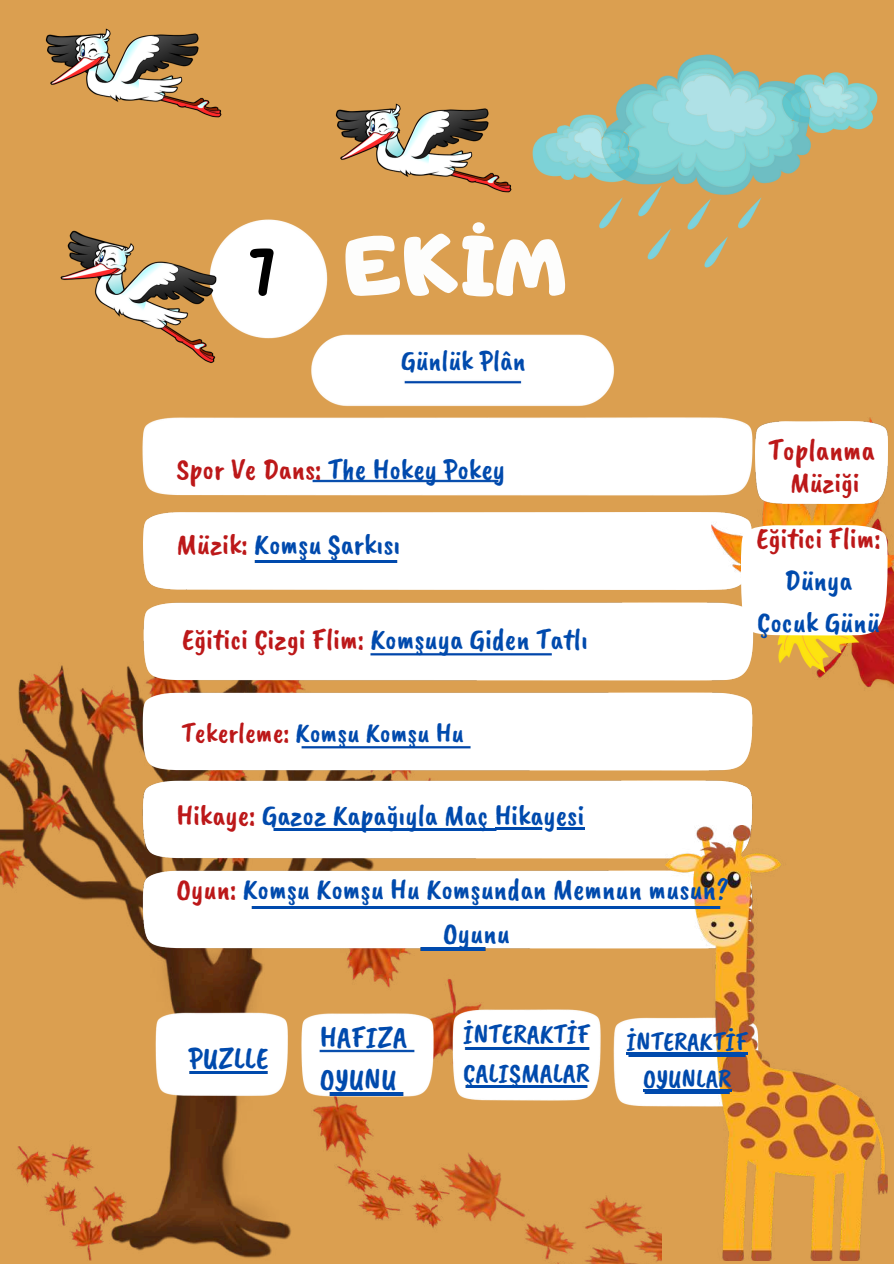
<style>
.page{position:relative;width:894px;height:1264px;background:#fff}
.page>*{position:absolute;margin:0;border:0;box-sizing:border-box;transform-origin:0 0}
.t1{font:79.5px "Adigiana Toybox";color:#fdfdfc}
.t2{font:57px "Lazydog";color:#000}
.t3{font:31.2px "Caveat Brush";color:#bc1819}
.t4{font:30.75px/42.8px "Caveat Brush";color:#004aad}
.t5{font:30px/43.8px "Caveat Brush";color:#004aad}
.t6{font:30px "Caveat Brush";color:#bc1819}
.t7{font:29.1px "Caveat Brush";color:#004aad}
.t8{font:29.1px "Caveat Brush";color:#bc1819}
.t9{font:28.5px "Caveat Brush";color:#004aad}
.t10{font:27.75px/38.2px "Caveat Brush";color:#004aad}
.t11{font:26.55px/37.2px "Caveat Brush";color:#004aad;text-align:center}
.s1{color:#bc1819}
.s2{color:#004aad}
</style>
<div class="page">
<div style="left:0;top:0;width:893px;height:1263px;background:#db9f50"></div>
<img style="left:142px;top:219px;width:568px;height:277px">
<img style="left:0;top:665px;width:661px;height:598px">
<img style="left:148px;top:1005px;width:292px;height:98px">
<div style="left:143px;top:512px;width:567px;height:78px;background:#fff"></div>
<img style="left:135px;top:777px;width:618px;height:178px">
<img style="left:445px;top:1002px;width:220px;height:111px">
<img style="left:665px;top:825px;width:222px;height:434px">
<img style="left:60px;top:224px;width:163px;height:146px">
<img style="left:45px;top:28px;width:177px;height:90px">
<img style="left:335px;top:103px;width:177px;height:90px">
<img style="left:861px;top:646px;width:32px;height:42px">
<img style="left:710px;top:417px;width:183px;height:229px">
<img style="left:188px;top:1071px;width:80px;height:2px">
<img style="left:252px;top:560px;width:147px;height:2px">
<img style="left:328px;top:1092px;width:77px;height:3px">
<img style="left:312px;top:1042px;width:109px;height:17px">
<img style="left:419px;top:947px;width:67px;height:3px">
<img style="left:269px;top:828px;width:231px;height:3px">
<img style="left:306px;top:472px;width:199px;height:17px">
<img style="left:463px;top:1085px;width:126px;height:2px">
<img style="left:463px;top:1047px;width:127px;height:2px">
<img style="left:242px;top:906px;width:486px;height:2px">
<img style="left:135px;top:595px;width:625px;height:182px">
<img style="left:626px;top:1054px;width:121px;height:2px">
<img style="left:643px;top:1091px;width:87px;height:2px">
<img style="left:770px;top:635px;width:96px;height:45px">
<img style="left:525px;top:54px;width:353px;height:221px">
<hr style="left:626px;top:1052px;width:121px;height:2px;background:#004aad">
<hr style="left:643px;top:1089px;width:88px;height:2px;background:#004aad">
<hr style="left:494px;top:827px;width:90px;height:2px;background:#004aad">
<div style="left:755px;top:421px;width:132px;height:82px;background:#fff"></div>
<div style="left:740px;top:525px;width:147px;height:110px;background:#fff"></div>
<p class="t2" style="left:247px;top:248px;width:31px">7</p>
<h3 class="t1" style="left:344px;top:215px;width:223px">EKİM</h3>
<p class="t7" style="left:400px;top:342px;width:126px">Günlük Plân</p>
<p class="t5" style="left:176px;top:447px;width:330px"><span class="s1">Spor Ve Dans:</span> The Hokey Pokey</p>
<p class="t5" style="left:176px;top:522px;width:225px"><span class="s1">Müzik:</span> Komşu Şarkısı</p>
<p class="t6" style="left:182px;top:620px;width:407px">Eğitici Çizgi Flim: <span class="s2">Komşuya Giden Tatlı</span></p>
<p class="t9" style="left:181px;top:714px;width:284px"><span class="s1">Tekerleme:</span> Komşu Komşu Hu</p>
<p class="t5" style="left:176px;top:793px;width:409px"><span class="s1">Hikaye:</span> Gazoz Kapağıyla Maç Hikayesi</p>
<p class="t5" style="left:443px;top:867px;width:287px;text-indent:-267px"><span class="s1">Oyun:</span> Komşu Komşu Hu Komşundan Memnun musun?<br>Oyunu</p>
<p class="t3" style="left:767px;top:429px;width:108px">Toplanma</p>
<p class="t8" style="left:790px;top:464px;width:71px">Müziği</p>
<p class="t6" style="left:756px;top:519px;width:126px">Eğitici Flim:</p>
<p class="t5" style="left:756px;top:559px;width:124px;line-height:41.7px;text-align:center">Dünya<br>Çocuk Günü</p>
<p class="t4" style="left:188px;top:1036px;width:81px">PUZLLE</p>
<p class="t4" style="left:320px;top:1014px;width:89px">HAFIZA<br>OYUNU</p>
<p class="t10" style="left:463px;top:1015px;width:129px">İNTERAKTİF<br>ÇALIŞMALAR</p>
<p class="t11" style="left:626px;top:1022px;width:123px">İNTERAKTİF<br>OYUNLAR</p>
</div>
